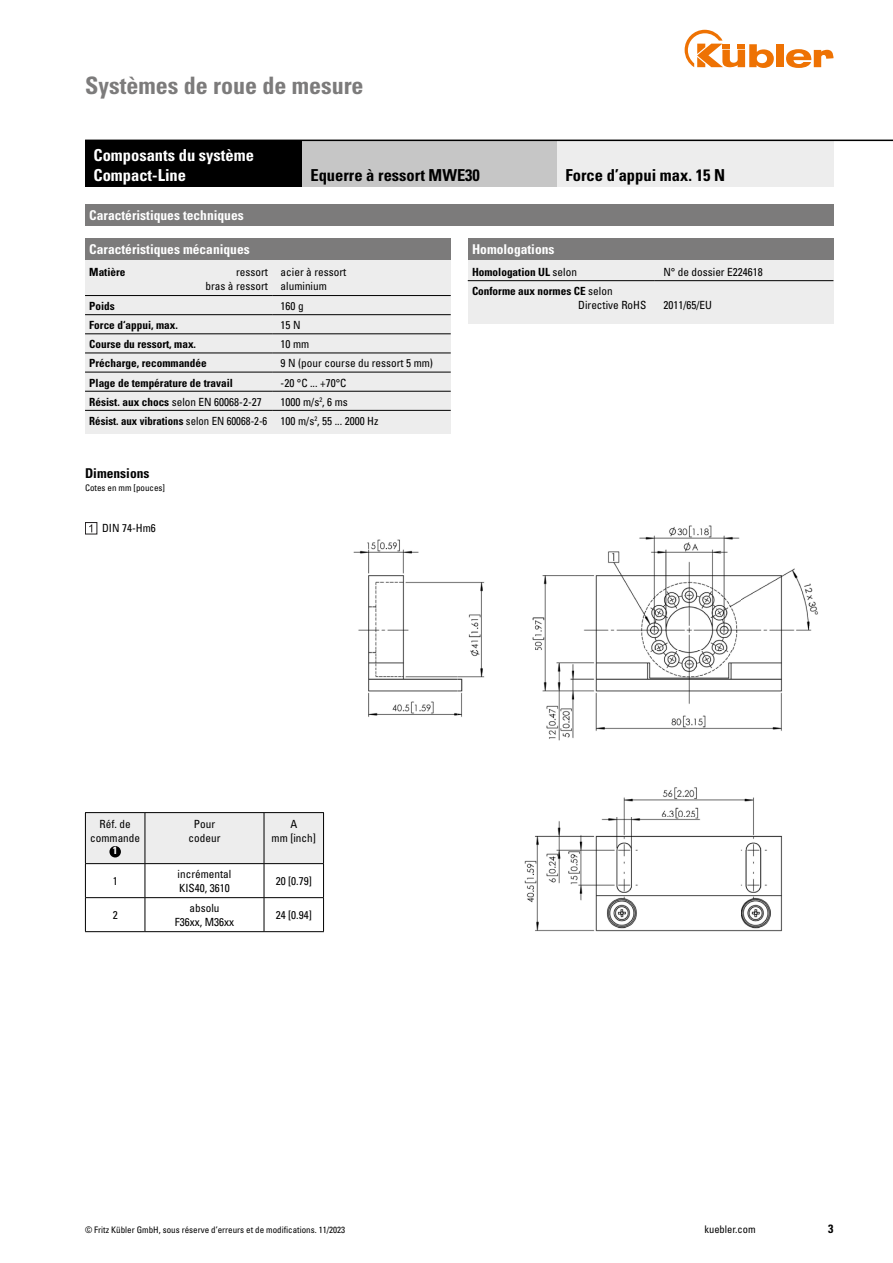
<style>
.page{position:relative;width:893px;height:1263px;background:#fff}
.page>*{position:absolute;margin:0;border:0;box-sizing:border-box;transform-origin:0 0}
.t1{font:700 condensed 24px "Univers LT Std";color:#7c7b7b}
.t2{font:700 condensed 16.5px "Univers LT Std";color:#000}
.t3{font:700 condensed 16.5px/19.8px "Univers LT Std";color:#fff}
.t4{font:700 condensed 13.5px "Univers LT Std";color:#fff}
.t5{font:700 condensed 13.5px "Univers LT Std";color:#000}
.t6{font:700 condensed 12px "Univers LT Std";color:#000}
.t7{font:condensed 11.25px/14.2px "Univers LT Std";color:#000;text-align:center}
.t8{font:700 condensed 11.25px/14.2px "Univers LT Std";color:#000}
.t9{font:condensed 10.5px "Univers LT Std";color:#000}
.t10{font:700 condensed 10.5px "Univers LT Std";color:#fff}
.t11{font:condensed 9px "Univers LT Std";color:#000}
.s1{font-weight:700}
.s2{font-weight:400}
</style>
<div class="page">
<div style="left:776px;top:44px;width:8px;height:23px;background:#ee7203"></div>
<svg style="left:786px;top:49px;width:47px;height:19px"></svg>
<svg style="left:685px;top:30px;width:89px;height:38px"></svg>
<img style="left:353px;top:525px;width:465px;height:125px">
<img style="left:368px;top:650px;width:90px;height:67px">
<img style="left:458px;top:650px;width:324px;height:167px">
<img style="left:524px;top:817px;width:258px;height:115px">
<svg style="left:89px;top:524px;width:3px;height:8px"></svg>
<div style="left:85px;top:522px;width:12px;height:12px;border:1px solid #221f20"></div>
<div style="left:557px;top:140px;width:276px;height:47px;background:#ededed"></div>
<div style="left:302px;top:140px;width:255px;height:47px;background:#c6c6c6"></div>
<div style="left:85px;top:140px;width:217px;height:47px;background:#000"></div>
<div style="left:85px;top:204px;width:748px;height:21px;background:#7c7b7b"></div>
<div style="left:85px;top:238px;width:366px;height:196px;background:#ededed"></div>
<div style="left:85px;top:238px;width:366px;height:21px;background:#7c7b7b"></div>
<hr style="left:85px;top:295px;width:187px;height:1px;background:#000">
<hr style="left:272px;top:295px;width:179px;height:1px;background:#000">
<hr style="left:85px;top:314px;width:187px;height:1px;background:#000">
<hr style="left:272px;top:314px;width:179px;height:1px;background:#000">
<hr style="left:85px;top:334px;width:187px;height:1px;background:#000">
<hr style="left:272px;top:334px;width:179px;height:1px;background:#000">
<hr style="left:85px;top:353px;width:187px;height:1px;background:#000">
<hr style="left:272px;top:353px;width:179px;height:1px;background:#000">
<hr style="left:85px;top:372px;width:187px;height:1px;background:#000">
<hr style="left:272px;top:372px;width:179px;height:1px;background:#000">
<hr style="left:85px;top:410px;width:187px;height:1px;background:#000">
<hr style="left:272px;top:410px;width:179px;height:1px;background:#000">
<hr style="left:85px;top:391px;width:187px;height:1px;background:#000">
<hr style="left:272px;top:391px;width:179px;height:1px;background:#000">
<div style="left:86px;top:813px;width:237px;height:50px;background:#ededed"></div>
<hr style="left:85px;top:812px;width:60px;height:1px;background:#000">
<hr style="left:85px;top:813px;width:1px;height:50px;background:#000">
<hr style="left:145px;top:812px;width:119px;height:1px;background:#000">
<hr style="left:145px;top:813px;width:1px;height:50px;background:#000">
<hr style="left:264px;top:812px;width:60px;height:1px;background:#000">
<hr style="left:264px;top:813px;width:1px;height:50px;background:#000">
<hr style="left:323px;top:813px;width:1px;height:50px;background:#000">
<hr style="left:85px;top:863px;width:60px;height:1px;background:#000">
<hr style="left:85px;top:864px;width:1px;height:33px;background:#000">
<hr style="left:145px;top:863px;width:119px;height:1px;background:#000">
<hr style="left:145px;top:864px;width:1px;height:33px;background:#000">
<hr style="left:264px;top:863px;width:60px;height:1px;background:#000">
<hr style="left:264px;top:864px;width:1px;height:33px;background:#000">
<hr style="left:323px;top:864px;width:1px;height:33px;background:#000">
<hr style="left:85px;top:897px;width:60px;height:1px;background:#000">
<hr style="left:85px;top:898px;width:1px;height:33px;background:#000">
<hr style="left:145px;top:897px;width:119px;height:1px;background:#000">
<hr style="left:145px;top:898px;width:1px;height:33px;background:#000">
<hr style="left:264px;top:897px;width:60px;height:1px;background:#000">
<hr style="left:264px;top:898px;width:1px;height:33px;background:#000">
<hr style="left:323px;top:898px;width:1px;height:33px;background:#000">
<hr style="left:85px;top:931px;width:60px;height:1px;background:#000">
<hr style="left:145px;top:931px;width:119px;height:1px;background:#000">
<hr style="left:264px;top:931px;width:60px;height:1px;background:#000">
<div style="left:109px;top:846px;width:12px;height:11px;background:#000;border-radius:50%"></div>
<div style="left:468px;top:238px;width:365px;height:85px;background:#ededed"></div>
<div style="left:468px;top:238px;width:365px;height:21px;background:#7c7b7b"></div>
<hr style="left:468px;top:280px;width:187px;height:1px;background:#000">
<hr style="left:655px;top:280px;width:178px;height:1px;background:#000">
<hr style="left:85px;top:140px;width:808px;height:1px;background:#000">
<h1 class="t1" style="left:85px;top:71px;width:280px">Systèmes de roue de mesure</h1>
<h2 class="t3" style="left:94px;top:145px;width:162px">Composants du système<br>Compact-Line</h2>
<p class="t4" style="left:89px;top:207px;width:156px">Caractéristiques techniques</p>
<p class="t4" style="left:89px;top:241px;width:162px">Caractéristiques mécaniques</p>
<p class="t8" style="left:89px;top:265px;width:38px">Matière</p>
<p class="t7" style="left:205px;top:265px;width:64px;text-align:right">ressort<br>bras à ressort</p>
<p class="t7" style="left:281px;top:265px;width:67px;text-align:left">acier à ressort aluminium</p>
<p class="t8" style="left:89px;top:299px;width:27px">Poids</p>
<p class="t7" style="left:281px;top:299px;width:25px">160 g</p>
<p class="t8" style="left:89px;top:318px;width:90px">Force d‘appui, max.</p>
<p class="t7" style="left:281px;top:318px;width:21px">15 N</p>
<p class="t8" style="left:89px;top:337px;width:108px">Course du ressort, max.</p>
<p class="t7" style="left:281px;top:337px;width:30px">10 mm</p>
<p class="t8" style="left:89px;top:356px;width:119px">Précharge, recommandée</p>
<p class="t7" style="left:281px;top:356px;width:154px">9 N (pour course du ressort 5 mm)</p>
<p class="t8" style="left:89px;top:375px;width:145px">Plage de température de travail</p>
<p class="t7" style="left:281px;top:375px;width:67px">-20 °C ... +70°C</p>
<p class="t7" style="left:89px;top:394px;width:174px"><span class="s1">Résist. aux chocs</span> selon EN 60068-2-27</p>
<h2 class="t2" style="left:310px;top:165px;width:171px">Equerre à ressort MWE30</h2>
<h2 class="t2" style="left:566px;top:165px;width:161px">Force d’appui max. 15 N</h2>
<p class="t4" style="left:472px;top:241px;width:84px">Homologations</p>
<p class="t8" style="left:472px;top:265px;width:106px">Homologation UL <span class="s2">selon</span></p>
<p class="t7" style="left:663px;top:265px;width:101px">N° de dossier E224618</p>
<p class="t8" style="left:578px;top:284px;width:70px;text-indent:-106px">Conforme aux normes CE <span class="s2">selon<br>Directive RoHS</span></p>
<p class="t7" style="left:663px;top:298px;width:50px">2011/65/EU</p>
<p class="t7" style="left:89px;top:392px;width:291px;line-height:19px;text-align:left;text-indent:191px">1000 m/s<sup>2</sup>, 6 ms<br><span class="s1">Résist. aux vibrations</span> selon EN 60068-2-6 100 m/s<sup>2</sup>, 55 ... 2000 Hz</p>
<p class="t5" style="left:85px;top:464px;width:66px">Dimensions</p>
<p class="t11" style="left:85px;top:482px;width:81px">Cotes en mm [pouces]</p>
<p class="t7" style="left:102px;top:521px;width:55px">DIN 74-Hm6</p>
<p class="t7" style="left:90px;top:817px;width:51px">Réf. de commande</p>
<p class="t10" style="left:113px;top:844px;width:6px">1</p>
<p class="t7" style="left:189px;top:817px;width:33px">Pour codeur</p>
<p class="t7" style="left:272px;top:817px;width:46px">A<br>mm [inch]</p>
<p class="t7" style="left:113px;top:873px;width:6px">1</p>
<p class="t7" style="left:178px;top:866px;width:55px;text-align:left">incrémental<br>KIS40, 3610</p>
<p class="t7" style="left:276px;top:873px;width:38px">20 [0.79]</p>
<p class="t7" style="left:113px;top:907px;width:6px">2</p>
<p class="t7" style="left:175px;top:900px;width:61px">absolu<br>F36xx, M36xx</p>
<p class="t7" style="left:276px;top:907px;width:38px">24 [0.94]</p>
<p class="t11" style="left:85px;top:1224px;width:262px">© Fritz Kübler GmbH, sous réserve d’erreurs et de modifications. 11/2023</p>
<p class="t9" style="left:704px;top:1223px;width:53px">kuebler.com</p>
<p class="t6" style="left:828px;top:1221px;width:7px">3</p>
</div>
